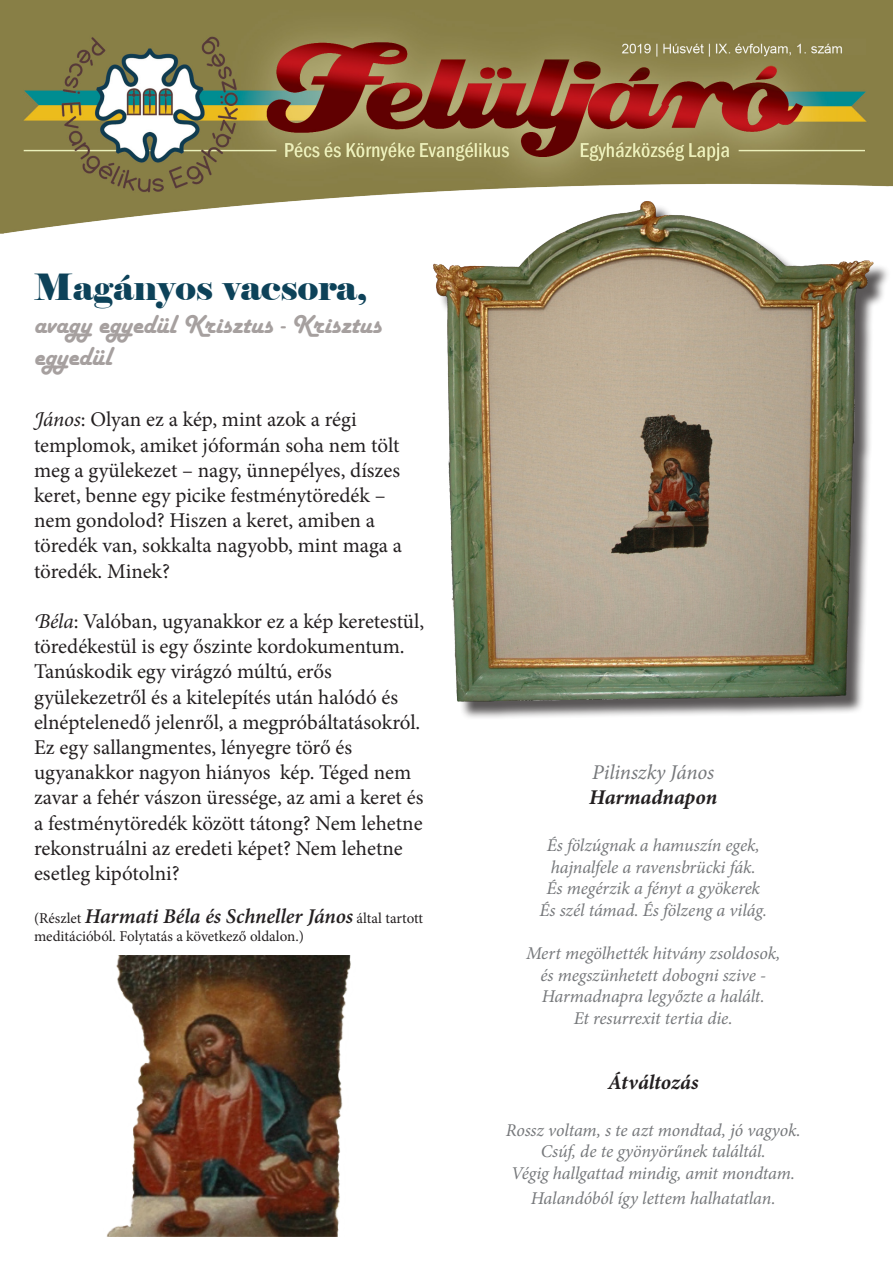
<style>
.page{position:relative;width:893px;height:1263px;background:#fff}
.page>*{position:absolute;margin:0;border:0;box-sizing:border-box;transform-origin:0 0}
.Normál{font:36px "Elephant";color:#0d4259}
.Normál-2{font:27px/32.4px "Harlow Solid";color:#a6a09f}
.Normál-3{font:21px/25.2px "Minion Pro";color:#231f20}
.Normál-4{font:italic 600 21px "Minion Pro";letter-spacing:-.005em;color:#231f20}
.Normál-5{font:italic 700 21px "Minion Pro";letter-spacing:-.005em;color:#231f20}
.Normál-6{font:italic 21px "Minion Pro";letter-spacing:-.005em;color:#76787b}
.Normál-7{font:italic 18px "Minion Pro";letter-spacing:-.01em;color:#76787b}
.Normál-8{font:15px "Minion Pro";color:#231f20}
.s1{font-style:italic}
.s2{font-weight:400;font-style:normal;font-size:15px}
</style>
<div class="page">
<div style="left:437px;top:204px;width:454px;height:516px;background:#231f20;opacity:.75"></div>
<img style="left:433px;top:266px;width:442px;height:438px">
<img style="left:107px;top:955px;width:244px;height:281px">
<img style="left:0;top:0;width:893px;height:266px">
<p class="Normál" style="left:34px;top:265px;width:334px">Magányos vacsora,</p>
<p class="Normál-2" style="left:34px;top:310px;width:349px">avagy egyedül Krisztus - Krisztus egyedül</p>
<p class="Normál-3" style="left:34px;top:407px;width:370px"><span class="s1">János</span>: Olyan ez a kép, mint azok a régi templomok, amiket jóformán soha nem tölt meg a gyülekezet – nagy, ünnepélyes, díszes keret, benne egy picike festménytöredék – nem gondolod? Hiszen a keret, amiben a töredék van, sokkalta nagyobb, mint maga a töredék. Minek?</p>
<p class="Normál-3" style="left:34px;top:609px;width:392px"><span class="s1">Béla</span>: Valóban, ugyanakkor ez a kép keretestül, töredékestül is egy őszinte kordokumentum.<br>Tanúskodik egy virágzó múltú, erős gyülekezetről és a kitelepítés után halódó és elnéptelenedő jelenről, a megpróbáltatásokról.</p>
<p class="Normál-3" style="left:34px;top:735px;width:391px">Ez egy sallangmentes, lényegre törő és ugyanakkor nagyon hiányos kép. Téged nem zavar a fehér vászon üressége, az ami a keret és a festménytöredék között tátong? Nem lehetne rekonstruálni az eredeti képet? Nem lehetne esetleg kipótolni?</p>
<p class="Normál-4" style="left:34px;top:902px;width:391px"><span class="s2">(Részlet</span> Harmati Béla és Schneller János <span class="s2">által tartott</span></p>
<p class="Normál-8" style="left:34px;top:926px;width:272px">meditációból. Folytatás a következő oldalon.)</p>
<p class="Normál-6" style="left:592px;top:758px;width:124px">Pilinszky János</p>
<p class="Normál-5" style="left:589px;top:783px;width:129px">Harmadnapon</p>
<p class="Normál-7" style="left:547px;top:833px;width:215px">És fölzúgnak a hamuszín egek,</p>
<p class="Normál-7" style="left:551px;top:855px;width:206px">hajnalfele a ravensbrücki fák.</p>
<p class="Normál-7" style="left:546px;top:876px;width:215px">És megérzik a fényt a gyökerek</p>
<p class="Normál-7" style="left:539px;top:898px;width:229px">És szél támad. És fölzeng a világ.</p>
<p class="Normál-7" style="left:526px;top:941px;width:256px">Mert megölhették hitvány zsoldosok,</p>
<p class="Normál-7" style="left:540px;top:963px;width:227px">és megszünhetett dobogni szive -</p>
<p class="Normál-7" style="left:542px;top:984px;width:224px">Harmadnapra legyőzte a halált.</p>
<p class="Normál-7" style="left:574px;top:1006px;width:160px">Et resurrexit tertia die.</p>
<p class="Normál-5" style="left:608px;top:1067px;width:92px">Átváltozás</p>
<p class="Normál-7" style="left:506px;top:1117px;width:297px">Rossz voltam, s te azt mondtad, jó vagyok.</p>
<p class="Normál-7" style="left:541px;top:1139px;width:226px">Csúf, de te gyönyörűnek találtál.</p>
<p class="Normál-7" style="left:511px;top:1161px;width:285px">Végig hallgattad mindig, amit mondtam.</p>
<p class="Normál-7" style="left:531px;top:1186px;width:246px">Halandóból így lettem halhatatlan.</p>
</div>
